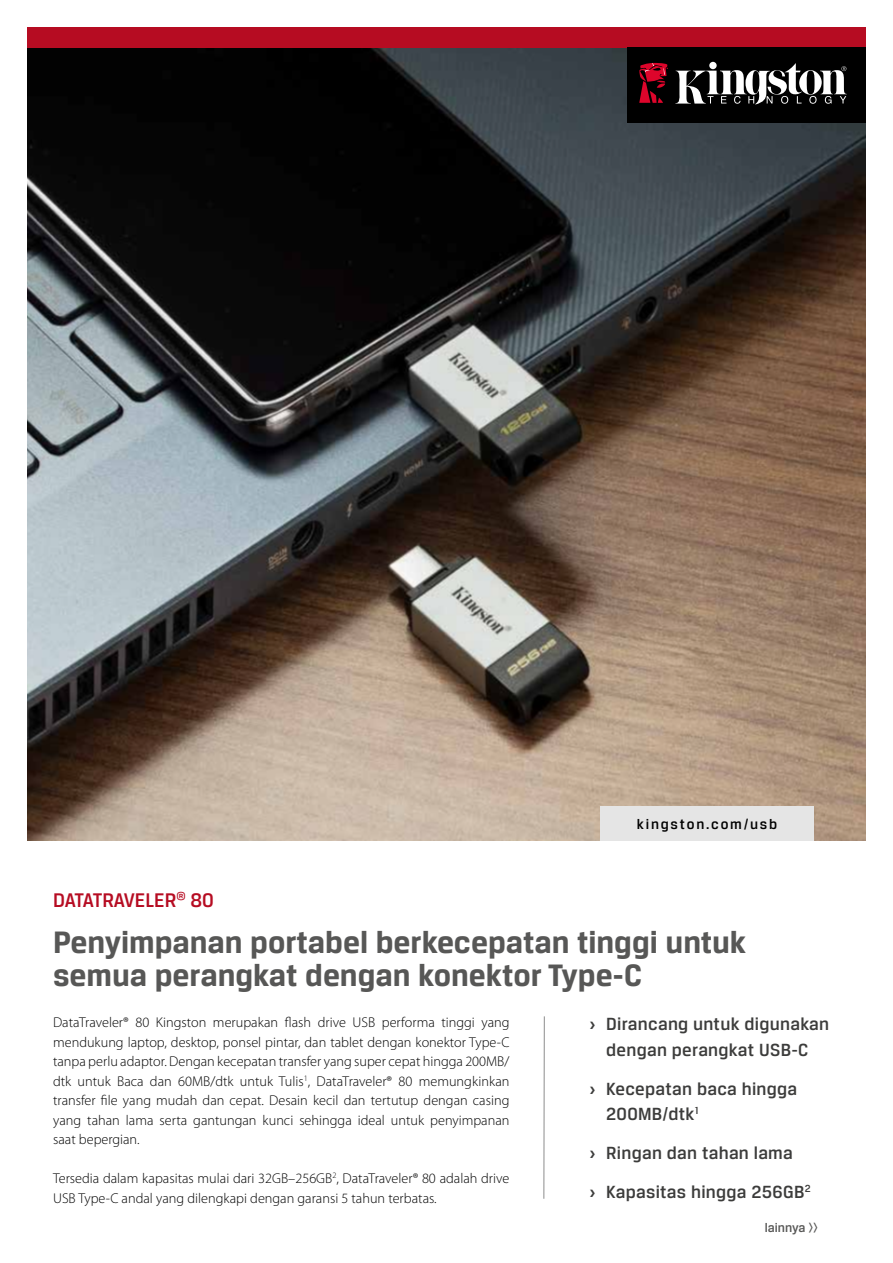
<style>
.page{position:relative;width:893px;height:1263px;background:#fff}
.page>*{position:absolute;margin:0;border:0;box-sizing:border-box;transform-origin:0 0}
.t1{font:700 33px/33px "Breuer Text";color:#575756}
.t2{font:500 21px "Breuer Text";letter-spacing:-.005em;color:#b60c22}
.t3{font:500 18.75px/25.5px "Breuer Text";letter-spacing:.015em;color:#3c3c3b}
.t4{font:500 15px "Breuer Text";letter-spacing:.12em;color:#000}
.t5{font:300 14.25px/19.5px "Myriad Pro";color:#000;text-align:justify}
.t6{font:500 13.5px "Breuer Text";color:#575756}
.s1{font-weight:700}
</style>
<div class="page">
<img style="left:27px;top:47px;width:839px;height:794px">
<div style="left:600px;top:806px;width:214px;height:35px;background:#e5e5e5"></div>
<div style="left:27px;top:27px;width:839px;height:20px;background:#b60c22"></div>
<div style="left:628px;top:47px;width:238px;height:76px;background:#000"></div>
<svg style="left:675px;top:63px;width:172px;height:42px"></svg>
<svg style="left:639px;top:62px;width:29px;height:41px"></svg>
<svg style="left:543px;top:1016px;width:2px;height:183px"></svg>
<h2 class="t2" style="left:53px;top:888px;width:162px">DATATRAVELER<sup>®</sup> 80</h2>
<p class="t4" style="left:637px;top:816px;width:142px">kingston.com/usb</p>
<h1 class="t1" style="left:53px;top:925px;width:695px">Penyimpanan portabel berkecepatan tinggi untuk semua perangkat dengan konektor Type-C</h1>
<p class="t5" style="left:53px;top:1012px;width:458px">DataTraveler® 80 Kingston merupakan flash drive USB performa tinggi yang mendukung laptop, desktop, ponsel pintar, dan tablet dengan konektor Type-C tanpa perlu adaptor. Dengan kecepatan transfer yang super cepat hingga 200MB/ dtk untuk Baca dan 60MB/dtk untuk Tulis<sup>1</sup>, DataTraveler® 80 memungkinkan transfer file yang mudah dan cepat. Desain kecil dan tertutup dengan casing yang tahan lama serta gantungan kunci sehingga ideal untuk penyimpanan saat bepergian.</p>
<p class="t5" style="left:53px;top:1168px;width:458px">Tersedia dalam kapasitas mulai dari 32GB–256GB<sup>2</sup>, DataTraveler® 80 adalah drive<br>USB Type-C andal yang dilengkapi dengan garansi 5 tahun terbatas.</p>
<h3 class="t3" style="left:589px;top:1011px;width:241px;text-align:center"><span class="s1">›</span> Dirancang untuk digunakan dengan perangkat USB-C</h3>
<h3 class="t3" style="left:606px;top:1076px;width:193px;text-indent:-17px"><span class="s1">›</span> Kecepatan baca hingga<br>200MB/dtk<sup>1</sup></h3>
<h3 class="t3" style="left:589px;top:1133px;width:223px;line-height:39px"><span class="s1">›</span> Ringan dan tahan lama<br><span class="s1">›</span> Kapasitas hingga 256GB<sup>2</sup></h3>
<p class="t6" style="left:765px;top:1220px;width:55px">lainnya &gt;&gt;</p>
</div>
